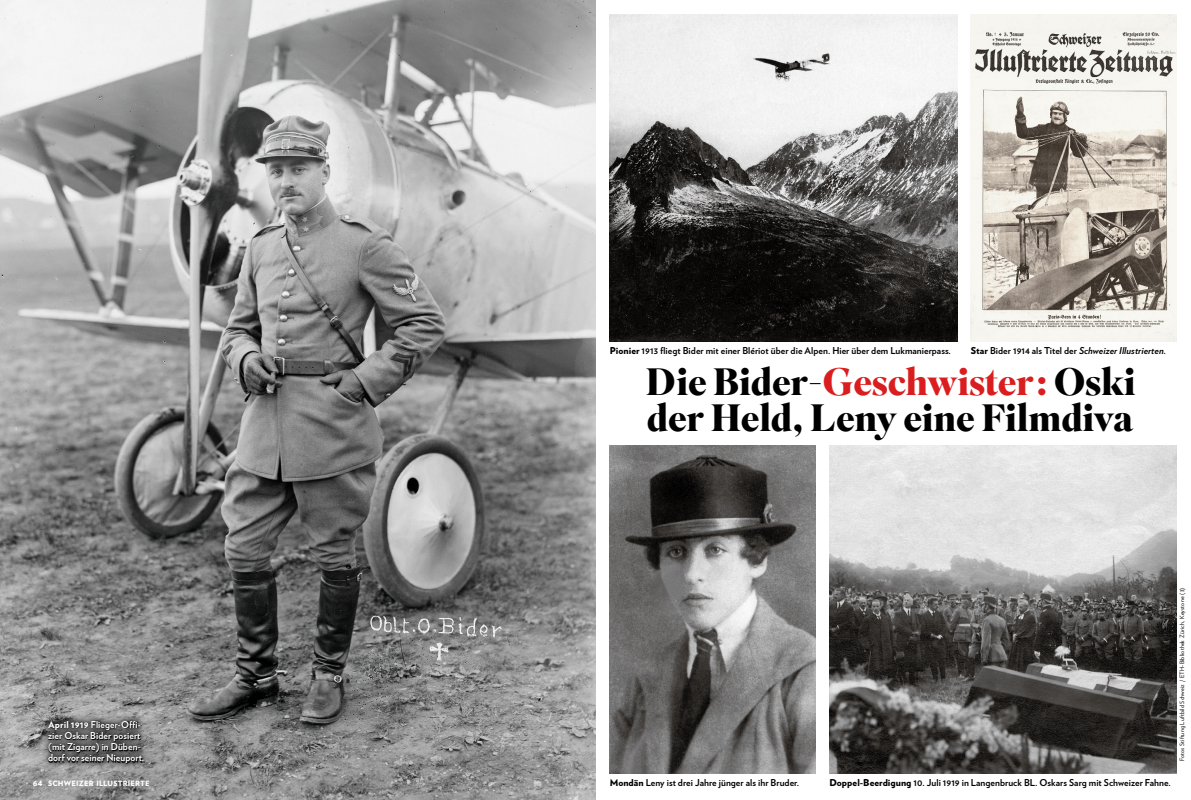
<style>
.page{position:relative;width:1191px;height:800px;background:#fff}
.page>*{position:absolute;margin:0;border:0;box-sizing:border-box;transform-origin:0 0}
._200_TitSup_38_x04_S{font:700 38px/36px "Superior Title";letter-spacing:-.01em;color:#000}
._800_Legi_9_5_VBold{font:700 9.5px "Verlag";letter-spacing:.005em;color:#000}
._801_Legi_9_5_VBold{font:700 9.5px/11px "Verlag";letter-spacing:.005em;color:#fff}
._800_Legi_9_5_VBold-2{font:italic 700 9.5px "Verlag";letter-spacing:.005em;color:#000}
.t1{font:900 7.3px "Verlag";letter-spacing:.025em;color:#fff}
._400_Fotobyline_x12{font:6px "Verlag";letter-spacing:.025em;color:#000}
.s1{font-weight:900}
.s2{font-weight:900;font-style:normal}
.s3{font-style:normal}
.s4{color:#da1d1e}
</style>
<div class="page">
<img style="left:609px;top:14px;width:348px;height:328px">
<img style="left:829px;top:445px;width:347px;height:328px">
<img style="left:609px;top:445px;width:206px;height:328px">
<img style="left:970px;top:14px;width:206px;height:328px">
<img style="left:0;top:0;width:595px;height:799px">
<svg style="left:41px;top:713px;width:110px;height:57px;background:#5e5e5e"></svg>
<p class="_801_Legi_9_5_VBold" style="left:48px;top:718px;width:98px"><span class="s1">April 1919</span> Flieger-Offi&shy;zier Oskar Bider posiert (mit Zigarre) in Düben&shy;dorf vor seiner Nieuport.</p>
<p class="t1" style="left:33px;top:777px;width:118px">64 SCHWEIZER ILLUSTRIERTE</p>
<p class="_800_Legi_9_5_VBold" style="left:609px;top:343px;width:343px"><span class="s1">Pionier</span> 1913 fliegt Bider mit einer Blériot über die Alpen. Hier über dem Lukmanierpass.</p>
<p class="_800_Legi_9_5_VBold-2" style="left:970px;top:343px;width:197px"><span class="s2">Star</span> <span class="s3">Bider 1914 als Titel der</span> Schweizer Illustrierten.</p>
<p class="_200_TitSup_38_x04_S" style="left:646px;top:366px;width:491px">Die Bider-<span class="s4">Geschwister:</span> Oski der Held, Leny eine Filmdiva</p>
<p class="_800_Legi_9_5_VBold" style="left:609px;top:774px;width:191px"><span class="s1">Mondän</span> Leny ist drei Jahre jünger als ihr Bruder.</p>
<p class="_800_Legi_9_5_VBold" style="left:829px;top:774px;width:343px"><span class="s1">Doppel-Beerdigung</span> 10. Juli 1919 in Langenbruck BL. Oskars Sarg mit Schweizer Fahne.</p>
<p class="_400_Fotobyline_x12" style="left:1177px;top:761px;width:175px;rotate:-90deg">Fotos Stiftung Luftbild Schweiz / ETH-Bibliothek Zürich, Keystone (3)</p>
</div>
